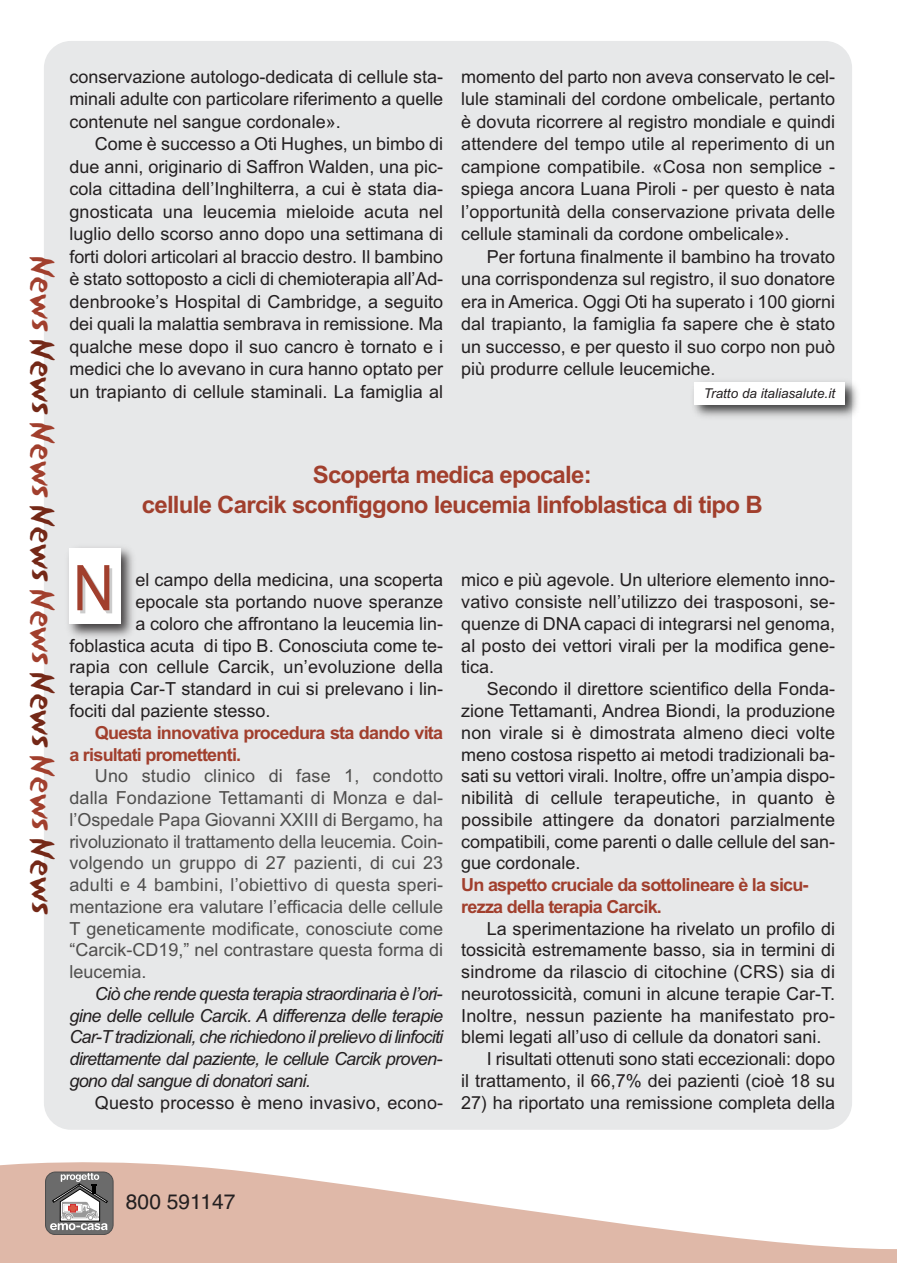
<style>
.page{position:relative;width:897px;height:1263px;background:#fff}
.page>*{position:absolute;margin:0;border:0;box-sizing:border-box;transform-origin:0 0}
.t1{font:63px "Arial";color:#a13f2d;scale:.9 1}
.t2{font:27px "Sand";letter-spacing:-.05em;color:#a13f2d}
.t3{font:700 24px/30px "Arial";letter-spacing:-.03em;color:#a13f2d;text-align:center}
.t4{font:21px "Helvetica";color:#231f20}
.t5{font:18px/22.5px "Arial";color:#231f20;text-align:justify}
.t6{font:18px/21.8px "Arial";color:#4f4e4d;text-align:justify}
.t7{font:italic 18px/21.8px "Arial";letter-spacing:-.04em;color:#231f20;text-align:justify}
.t8{font:700 18px/21.8px "Arial";letter-spacing:-.04em;color:#a13f2d}
.t9{font:italic 13.5px "Arial";color:#231f20}
.s1{color:#742817}
</style>
<div class="page">
<div style="left:44px;top:41px;width:808px;height:1088px;background:#e7e8e9;border-radius:27px"></div>
<svg style="left:0;top:1162px;width:897px;height:101px;fill:#dfb8a8"></svg>
<div style="left:45px;top:1172px;width:68px;height:62px;background:#6b6b6b;border-radius:10px"></div>
<div style="left:45px;top:1171px;width:68px;height:63px;border:1px solid #4d4d4d;border-radius:10px"></div>
<svg style="left:50px;top:1173px;width:58px;height:57px"></svg>
<img style="left:693px;top:381px;width:165px;height:36px">
<div style="left:694px;top:382px;width:150px;height:22px;background:#fff"></div>
<img style="left:68px;top:547px;width:65px;height:90px">
<div style="left:69px;top:548px;width:51px;height:75px;background:#fff"></div>
<h2 class="t2" style="left:57px;top:256px;width:659px;rotate:90deg">News <span class="s1">News</span> News <span class="s1">News</span> News <span class="s1">News</span> News <span class="s1">News</span></h2>
<p class="t5" style="left:69px;top:65px;width:375px">conservazione autologo-dedicata di cellule sta&shy;minali adulte con particolare riferimento a quelle contenute nel sangue cordonale».</p>
<p class="t5" style="left:69px;top:133px;width:375px;text-indent:26px">Come è successo a Oti Hughes, un bimbo di due anni, originario di Saffron Walden, una pic&shy;cola cittadina dell’Inghilterra, a cui è stata dia&shy;gnosticata una leucemia mieloide acuta nel luglio dello scorso anno dopo una settimana di forti dolori articolari al braccio destro. Il bambino è stato sottoposto a cicli di chemioterapia all’Ad&shy;denbrooke’s Hospital di Cambridge, a seguito dei quali la malattia sembrava in remissione. Ma qualche mese dopo il suo cancro è tornato e i medici che lo avevano in cura hanno optato per un trapianto di cellule staminali. La famiglia al</p>
<p class="t5" style="left:461px;top:65px;width:375px">momento del parto non aveva conservato le cel&shy;lule staminali del cordone ombelicale, pertanto è dovuta ricorrere al registro mondiale e quindi attendere del tempo utile al reperimento di un campione compatibile. «Cosa non semplice - spiega ancora Luana Piroli - per questo è nata l’opportunità della conservazione privata delle cellule staminali da cordone ombelicale».</p>
<p class="t5" style="left:461px;top:245px;width:375px;text-indent:26px">Per fortuna finalmente il bambino ha trovato una corrispondenza sul registro, il suo donatore era in America. Oggi Oti ha superato i 100 giorni dal trapianto, la famiglia fa sapere che è stato un successo, e per questo il suo corpo non può più produrre cellule leucemiche.</p>
<p class="t9" style="left:704px;top:385px;width:133px">Tratto da italiasalute.it</p>
<h3 class="t3" style="left:142px;top:460px;width:622px">Scoperta medica epocale:<br>cellule Carcik sconfiggono leucemia linfoblastica di tipo B</h3>
<h1 class="t1" style="left:73px;top:551px;width:47px">N</h1>
<p class="t5" style="left:135px;top:569px;width:309px">el campo della medicina, una scoperta</p>
<p class="t5" style="left:135px;top:591px;width:309px">epocale sta portando nuove speranze</p>
<p class="t5" style="left:135px;top:612px;width:309px">a coloro che affrontano la leucemia lin-</p>
<p class="t5" style="left:69px;top:634px;width:375px">foblastica acuta di tipo B. Conosciuta come te-</p>
<p class="t5" style="left:69px;top:656px;width:375px">rapia con cellule Carcik, un’evoluzione della</p>
<p class="t5" style="left:69px;top:678px;width:375px">terapia Car-T standard in cui si prelevano i lin-</p>
<p class="t5" style="left:69px;top:699px;width:203px">fociti dal paziente stesso.</p>
<p class="t8" style="left:69px;top:721px;width:375px;text-indent:26px">Questa innovativa procedura sta dando vita a risultati promettenti.</p>
<p class="t6" style="left:69px;top:765px;width:375px;text-indent:26px">Uno studio clinico di fase 1, condotto dalla Fondazione Tettamanti di Monza e dal&shy;l’Ospedale Papa Giovanni XXIII di Bergamo, ha rivoluzionato il trattamento della leucemia. Coin&shy;volgendo un gruppo di 27 pazienti, di cui 23 adulti e 4 bambini, l’obiettivo di questa speri&shy;mentazione era valutare l’efficacia delle cellule T geneticamente modificate, conosciute come “Carcik-CD19,” nel contrastare questa forma di leucemia.</p>
<p class="t7" style="left:69px;top:982px;width:375px;text-indent:26px">Ciò che rende questa terapia straordinaria è l’ori&shy;gine delle cellule Carcik. A differenza delle terapie Car-T tradizionali, che richiedono il prelievo di linfociti direttamente dal paziente, le cellule Carcik proven&shy;gono dal sangue di donatori sani.</p>
<p class="t5" style="left:95px;top:1091px;width:350px">Questo processo è meno invasivo, econo-</p>
<p class="t5" style="left:461px;top:569px;width:375px;line-height:21.8px">mico e più agevole. Un ulteriore elemento inno&shy;vativo consiste nell’utilizzo dei trasposoni, se&shy;quenze di DNA capaci di integrarsi nel genoma, al posto dei vettori virali per la modifica gene&shy;tica.</p>
<p class="t5" style="left:461px;top:678px;width:375px;line-height:21.8px;text-indent:26px">Secondo il direttore scientifico della Fonda&shy;zione Tettamanti, Andrea Biondi, la produzione non virale si è dimostrata almeno dieci volte meno costosa rispetto ai metodi tradizionali ba&shy;sati su vettori virali. Inoltre, offre un’ampia dispo&shy;nibilità di cellule terapeutiche, in quanto è possibile attingere da donatori parzialmente compatibili, come parenti o dalle cellule del san&shy;gue cordonale.</p>
<p class="t8" style="left:461px;top:874px;width:349px">Un aspetto cruciale da sottolineare è la sicu&shy;rezza della terapia Carcik.</p>
<p class="t5" style="left:487px;top:917px;width:350px">La sperimentazione ha rivelato un profilo di</p>
<p class="t5" style="left:461px;top:939px;width:375px">tossicità estremamente basso, sia in termini di</p>
<p class="t5" style="left:461px;top:960px;width:375px">sindrome da rilascio di citochine (CRS) sia di</p>
<p class="t5" style="left:461px;top:982px;width:375px">neurotossicità, comuni in alcune terapie Car-T.</p>
<p class="t5" style="left:461px;top:1004px;width:375px">Inoltre, nessun paziente ha manifestato pro-</p>
<p class="t5" style="left:461px;top:1026px;width:362px">blemi legati all’uso di cellule da donatori sani.</p>
<p class="t5" style="left:487px;top:1047px;width:350px">I risultati ottenuti sono stati eccezionali: dopo</p>
<p class="t5" style="left:461px;top:1069px;width:375px">il trattamento, il 66,7% dei pazienti (cioè 18 su</p>
<p class="t5" style="left:461px;top:1091px;width:375px">27) ha riportato una remissione completa della</p>
<p class="t4" style="left:126px;top:1189px;width:111px">800 591147</p>
</div>
